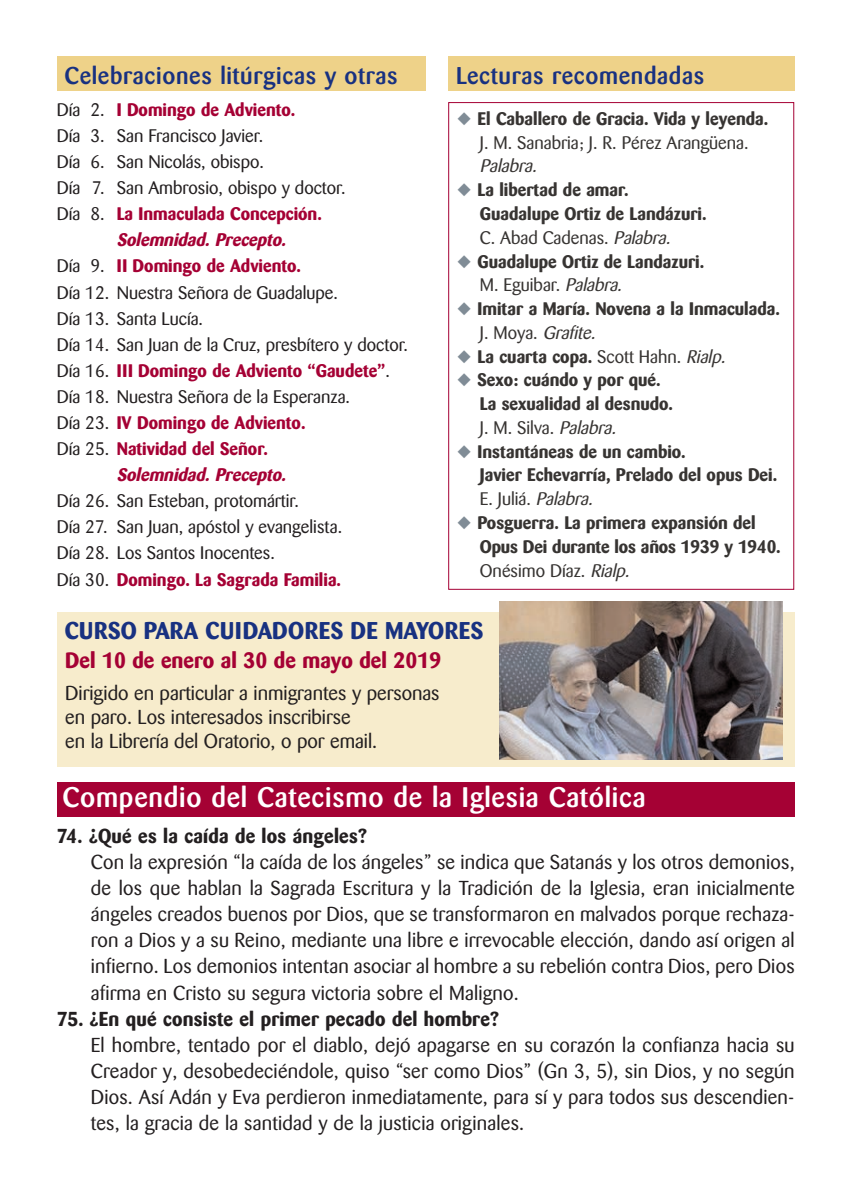
<style>
.page{position:relative;width:851px;height:1191px;background:#fff}
.page>*{position:absolute;margin:0;border:0;box-sizing:border-box;transform-origin:0 0}
.t1{font:500 28px "Barmeno";letter-spacing:.025em;color:#fff}
.t2{font:500 24px "Barmeno";letter-spacing:.025em;color:#183181}
.t3{font:700 24px "Barmeno";letter-spacing:.02em;color:#183181}
.t4{font:700 22px "Barmeno";color:#a50134}
.t5{font:20px/26px "Barmeno";color:#231f20;text-align:justify}
.t6{font:700 20px "Barmeno";letter-spacing:.01em;color:#231f20}
.t7{font:700 18px/23.8px "Barmeno";color:#373432}
.t8{font:18px/26px "Barmeno";color:#231f20}
.t9{font:700 18px "Barmeno";color:#a50134}
.t10{font:italic 700 18px "Barmeno";color:#a50134}
.t11{font:italic 18px "Barmeno";color:#373432}
.s1{color:#808c96}
.s2{font-weight:400}
.s3{font-weight:400;font-style:italic}
.s4{font-weight:400;color:#231f20}
.s5{font-weight:700;color:#a50134}
</style>
<div class="page">
<div style="left:448px;top:57px;width:346px;height:34px;background:#eed289"></div>
<div style="left:57px;top:57px;width:368px;height:34px;background:#eed289"></div>
<div style="left:57px;top:782px;width:737px;height:34px;background:#a50134"></div>
<div style="left:57px;top:612px;width:737px;height:155px;background:#f7eccc"></div>
<img style="left:499px;top:601px;width:283px;height:159px">
<p class="t2" style="left:64px;top:65px;width:334px">Celebraciones litúrgicas y otras</p>
<p class="t2" style="left:456px;top:65px;width:250px">Lecturas recomendadas</p>
<p class="t7" style="left:457px;top:107px;width:312px;text-align:center"><span class="s1">◆</span> El Caballero de Gracia. Vida y leyenda.<br><span class="s2">J. M. Sanabria; J. R. Pérez Arangüena.</span></p>
<p class="t11" style="left:480px;top:159px;width:62px">Palabra.</p>
<p class="t7" style="left:480px;top:179px;width:228px;text-indent:-23px"><span class="s1">◆</span> La libertad de amar.<br>Guadalupe Ortiz de Landázuri.<br><span class="s2">C. Abad Cadenas.</span> <span class="s3">Palabra.</span></p>
<p class="t7" style="left:480px;top:250px;width:226px;text-indent:-23px"><span class="s1">◆</span> Guadalupe Ortiz de Landazuri.<br><span class="s2">M. Eguibar.</span> <span class="s3">Palabra.</span></p>
<p class="t7" style="left:480px;top:297px;width:301px;text-indent:-23px"><span class="s1">◆</span> Imitar a María. Novena a la Inmaculada.<br><span class="s2">J. Moya.</span> <span class="s3">Grafite.</span></p>
<p class="t7" style="left:457px;top:345px;width:273px"><span class="s1">◆</span> La cuarta copa. <span class="s2">Scott Hahn.</span> <span class="s3">Rialp.</span></p>
<p class="t7" style="left:480px;top:369px;width:195px;text-indent:-23px"><span class="s1">◆</span> Sexo: cuándo y por qué.<br>La sexualidad al desnudo.<br><span class="s2">J. M. Silva.</span> <span class="s3">Palabra.</span></p>
<p class="t7" style="left:480px;top:440px;width:299px;text-indent:-23px"><span class="s1">◆</span> Instantáneas de un cambio.<br>Javier Echevarría, Prelado del opus Dei.<br><span class="s2">E . J u l i á .</span> <span class="s3">Palabra.</span></p>
<p class="t7" style="left:480px;top:511px;width:302px;text-indent:-23px"><span class="s1">◆</span> Posguerra. La primera expansión del<br>Opus Dei durante los años 1939 y 1940.<br><span class="s2">Onésimo Díaz.</span> <span class="s3">Rialp.</span></p>
<p class="t9" style="left:57px;top:100px;width:240px"><span class="s4">Día 2.</span> I Domingo de Adviento.</p>
<p class="t8" style="left:57px;top:124px;width:208px">Día 3. San Francisco Javier.</p>
<p class="t8" style="left:57px;top:150px;width:209px">Día 6. San Nicolás, obispo.</p>
<p class="t8" style="left:57px;top:176px;width:290px">Día 7. San Ambrosio, obispo y doctor.</p>
<p class="t9" style="left:57px;top:205px;width:266px"><span class="s4">Día 8.</span> La Inmaculada Concepción.</p>
<p class="t10" style="left:117px;top:231px;width:175px">Solemnidad. Precepto.</p>
<p class="t9" style="left:57px;top:257px;width:246px"><span class="s4">Día 9.</span> II Domingo de Adviento.</p>
<p class="t8" style="left:57px;top:281px;width:283px">Día 12. Nuestra Señora de Guadalupe.</p>
<p class="t8" style="left:57px;top:307px;width:148px">Día 13. Santa Lucía.</p>
<p class="t8" style="left:57px;top:333px;width:353px">Día 14. San Juan de la Cruz, presbítero y doctor.</p>
<p class="t9" style="left:57px;top:361px;width:335px"><span class="s4">Día 16.</span> III Domingo de Adviento “Gaudete”<span class="s4">.</span></p>
<p class="t8" style="left:57px;top:385px;width:295px">Día 18. Nuestra Señora de la Esperanza.</p>
<p class="t9" style="left:57px;top:413px;width:250px"><span class="s4">Día 23.</span> IV Domingo de Adviento.</p>
<p class="t9" style="left:57px;top:439px;width:212px"><span class="s4">Día 25.</span> Natividad del Señor.</p>
<p class="t10" style="left:117px;top:466px;width:175px">Solemnidad. Precepto.</p>
<p class="t8" style="left:57px;top:489px;width:287px">Día 26. San Esteban, protomártir.<br>Día 27. San Juan, apóstol y evangelista.<br>Día 28. Los Santos Inocentes.<br>Día 30. <span class="s5">Domingo. La Sagrada Familia.</span></p>
<p class="t3" style="left:65px;top:618px;width:420px">CURSO PARA CUIDADORES DE MAYORES</p>
<p class="t4" style="left:65px;top:649px;width:377px">Del 10 de enero al 30 de mayo del 2019</p>
<p class="t5" style="left:65px;top:682px;width:376px;line-height:24px;text-align:left">Dirigido en particular a inmigrantes y personas en paro. Los interesados inscribirse<br>en la Librería del Oratorio, o por email.</p>
<h1 class="t1" style="left:62px;top:785px;width:584px">Compendio del Catecismo de la Iglesia Católica</h1>
<p class="t6" style="left:57px;top:826px;width:311px">74. ¿Qué es la caída de los ángeles?</p>
<p class="t5" style="left:91px;top:851px;width:705px">Con la expresión “la caída de los ángeles” se indica que Satanás y los otros demonios, de los que hablan la Sagrada Escritura y la Tradición de la Iglesia, eran inicialmente ángeles creados buenos por Dios, que se transformaron en malvados porque rechaza&shy;ron a Dios y a su Reino, mediante una libre e irrevocable elección, dando así origen al infierno. Los demonios intentan asociar al hombre a su rebelión contra Dios, pero Dios afirma en Cristo su segura victoria sobre el Maligno.</p>
<p class="t6" style="left:57px;top:1008px;width:443px">75. ¿En qué consiste el primer pecado del hombre?</p>
<p class="t5" style="left:91px;top:1033px;width:705px">El hombre, tentado por el diablo, dejó apagarse en su corazón la confianza hacia su Creador y, desobedeciéndole, quiso “ser como Dios” (Gn 3, 5), sin Dios, y no según Dios. Así Adán y Eva perdieron inmediatamente, para sí y para todos sus descendien&shy;tes, la gracia de la santidad y de la justicia originales.</p>
</div>
